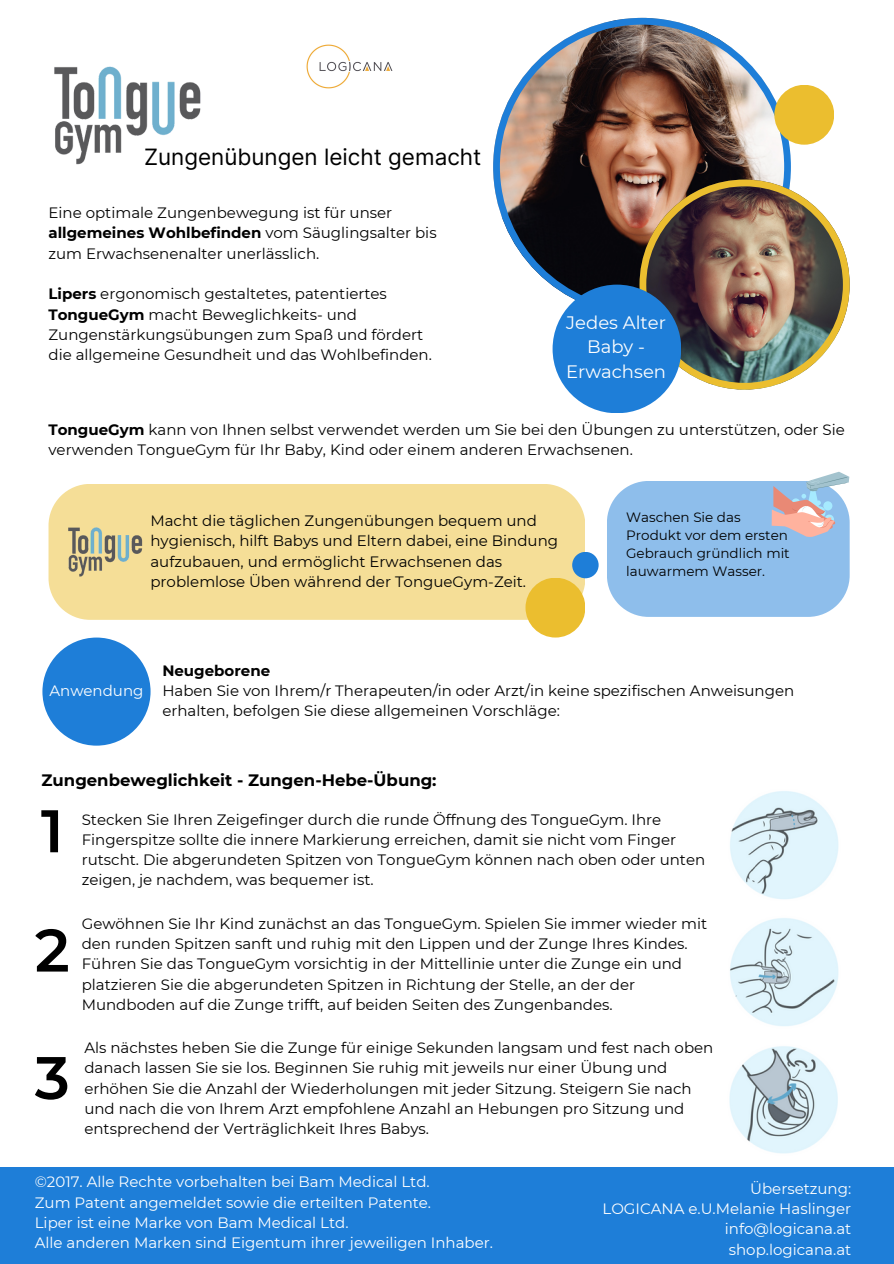
<style>
.page{position:relative;width:894px;height:1264px;background:#fff}
.page>*{position:absolute;margin:0;border:0;box-sizing:border-box;transform-origin:0 0}
.t1{font:600 60px "Montserrat";color:#000}
.t2{font:22.5px "Inter";color:#000}
.t3{font:18px/24.8px "Montserrat";color:#fff;text-align:center}
.t4{font:700 16.5px "Montserrat";color:#000}
.t5{font:15px/20.2px "Montserrat";color:#000}
.t6{font:15px/20.2px "Montserrat";color:#fff}
.t7{font:13.5px/18px "Montserrat";color:#000}
.s1{font-weight:700}
</style>
<div class="page">
<img style="left:306px;top:44px;width:87px;height:45px">
<img style="left:493px;top:18px;width:297px;height:282px">
<img style="left:639px;top:179px;width:210px;height:210px">
<img style="left:54px;top:66px;width:147px;height:99px">
<div style="left:552px;top:284px;width:129px;height:129px;background:#1e7ed8;border-radius:50%"></div>
<div style="left:774px;top:85px;width:60px;height:60px;background:#ebbe2f;border-radius:50%"></div>
<div style="left:48px;top:484px;width:537px;height:136px;background:#f5de97"></div>
<img style="left:65px;top:526px;width:80px;height:51px">
<div style="left:525px;top:577px;width:60px;height:60px;background:#ebbe2f;border-radius:50%"></div>
<div style="left:572px;top:552px;width:26px;height:26px;background:#1e7ed8;border-radius:50%"></div>
<div style="left:42px;top:637px;width:108px;height:108px;background:#1e7ed8;border-radius:50%"></div>
<svg style="left:607px;top:471px;width:242px;height:146px;background:#9ec3e8"></svg>
<img style="left:730px;top:791px;width:109px;height:108px">
<img style="left:730px;top:918px;width:109px;height:108px">
<img style="left:729px;top:1046px;width:109px;height:108px">
<div style="left:0;top:1167px;width:893px;height:96px;background:#1e7ed8"></div>
<h4 class="t2" style="left:144px;top:143px;width:339px">Zungenübungen leicht gemacht</h4>
<h4 class="t5" style="left:48px;top:203px;width:389px">Eine optimale Zungenbewegung ist für unser <span class="s1">allgemeines Wohlbefinden</span> vom Säuglingsalter bis zum Erwachsenenalter unerlässlich.</h4>
<h2 class="t5" style="left:48px;top:284px;width:385px"><span class="s1">Lipers</span> ergonomisch gestaltetes, patentiertes <span class="s1">TongueGym</span> macht Beweglichkeits- und Zungenstärkungsübungen zum Spaß und fördert die allgemeine Gesundheit und das Wohlbefinden.</h2>
<h4 class="t3" style="left:566px;top:310px;width:101px">Jedes Alter<br>Baby -<br>Erwachsen</h4>
<p class="t5" style="left:48px;top:419px;width:797px"><span class="s1">TongueGym</span> kann von Ihnen selbst verwendet werden um Sie bei den Übungen zu unterstützen, oder Sie verwenden TongueGym für Ihr Baby, Kind oder einem anderen Erwachsenen.</p>
<p class="t5" style="left:150px;top:510px;width:409px">Macht die täglichen Zungenübungen bequem und hygienisch, hilft Babys und Eltern dabei, eine Bindung aufzubauen, und ermöglicht Erwachsenen das problemlose Üben während der TongueGym-Zeit.</p>
<h4 class="t7" style="left:626px;top:508px;width:116px">Waschen Sie das</h4>
<p class="t7" style="left:626px;top:526px;width:165px">Produkt vor dem ersten<br>Gebrauch gründlich mit lauwarmem Wasser.</p>
<h3 class="t6" style="left:49px;top:680px;width:95px">Anwendung</h3>
<p class="t5" style="left:162px;top:660px;width:633px"><span class="s1">Neugeborene<br></span>Haben Sie von Ihrem/r Therapeuten/in oder Arzt/in keine spezifischen Anweisungen erhalten, befolgen Sie diese allgemeinen Vorschläge:</p>
<p class="t4" style="left:41px;top:769px;width:396px">Zungenbeweglichkeit - Zungen-Hebe-Übung:</p>
<h4 class="t5" style="left:82px;top:809px;width:625px">Stecken Sie Ihren Zeigefinger durch die runde Öffnung des TongueGym. Ihre Fingerspitze sollte die innere Markierung erreichen, damit sie nicht vom Finger rutscht. Die abgerundeten Spitzen von TongueGym können nach oben oder unten zeigen, je nachdem, was bequemer ist.</h4>
<p class="t5" style="left:82px;top:913px;width:626px">Gewöhnen Sie Ihr Kind zunächst an das TongueGym. Spielen Sie immer wieder mit den runden Spitzen sanft und ruhig mit den Lippen und der Zunge Ihres Kindes.<br>Führen Sie das TongueGym vorsichtig in der Mittellinie unter die Zunge ein und platzieren Sie die abgerundeten Spitzen in Richtung der Stelle, an der der Mundboden auf die Zunge trifft, auf beiden Seiten des Zungenbandes.</p>
<p class="t1" style="left:41px;top:794px;width:24px">1</p>
<h4 class="t1" style="left:35px;top:913px;width:36px">2</h4>
<h4 class="t5" style="left:84px;top:1037px;width:630px">Als nächstes heben Sie die Zunge für einige Sekunden langsam und fest nach oben danach lassen Sie sie los. Beginnen Sie ruhig mit jeweils nur einer Übung und erhöhen Sie die Anzahl der Wiederholungen mit jeder Sitzung. Steigern Sie nach und nach die von Ihrem Arzt empfohlene Anzahl an Hebungen pro Sitzung und entsprechend der Verträglichkeit Ihres Babys.</h4>
<p class="t6" style="left:35px;top:1171px;width:459px">©2017. Alle Rechte vorbehalten bei Bam Medical Ltd.<br>Zum Patent angemeldet sowie die erteilten Patente.<br>Liper ist eine Marke von Bam Medical Ltd.<br>Alle anderen Marken sind Eigentum ihrer jeweiligen Inhaber.</p>
<h4 class="t6" style="left:602px;top:1178px;width:250px;text-align:right">Übersetzung:<br>LOGICANA e.U.Melanie Haslinger info@logicana.at shop.logicana.at</h4>
<p class="t1" style="left:35px;top:1040px;width:36px">3</p>
</div>
